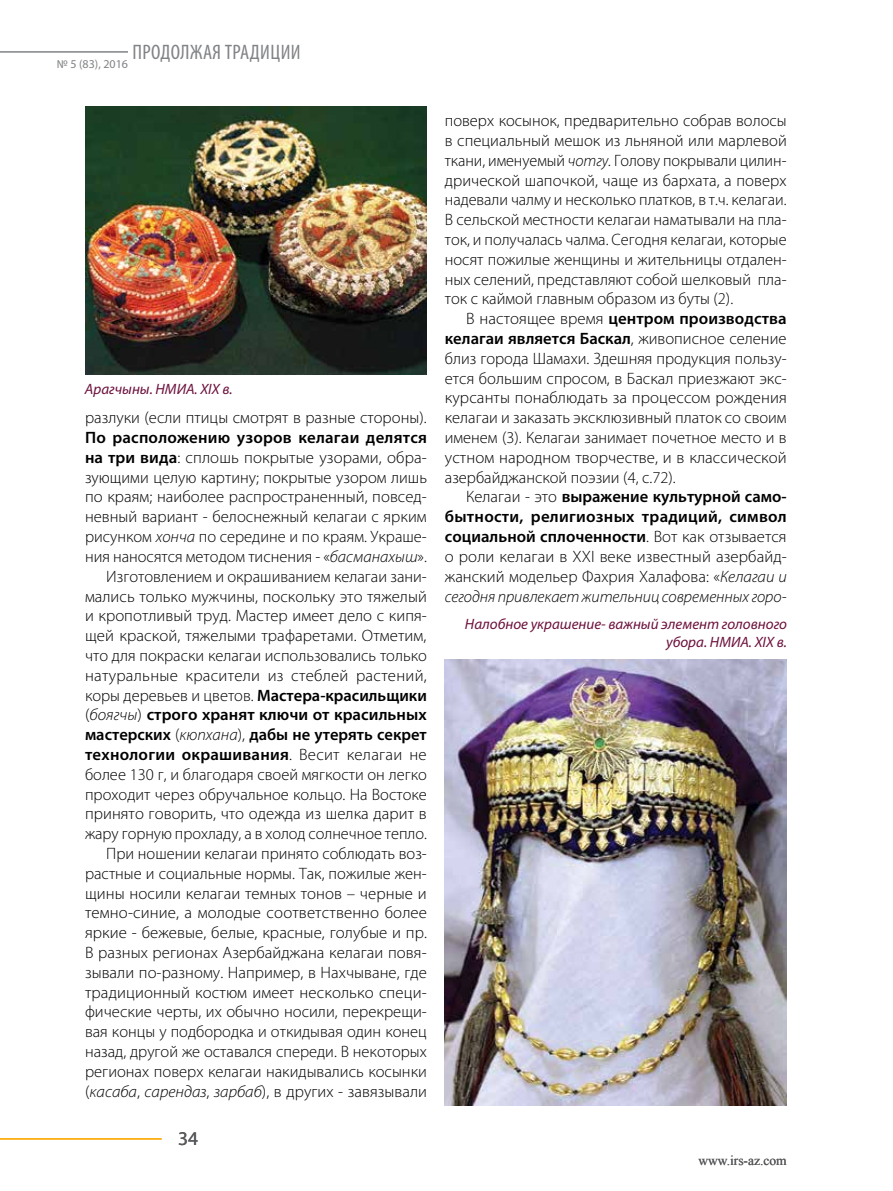
<style>
.page{position:relative;width:893px;height:1191px;background:#fff}
.page>*{position:absolute;margin:0;border:0;box-sizing:border-box;transform-origin:0 0}
.t1{font:condensed 21px "Myriad Pro";letter-spacing:.02em;color:#808285}
.t2{font:19.5px "Myriad Pro";color:#58595b}
.t3{font:300 16.5px/19.8px "Myriad Pro";color:#000;text-align:justify}
.t4{font:italic 15px/18px "Myriad Pro";color:#6c103c;text-align:right}
.t5{font:13.5px "Times New Roman";color:#58595b}
.t6{font:12px "Myriad Pro";color:#808285}
.s1{font-weight:600}
.s2{font-style:italic}
</style>
<div class="page">
<hr style="left:0;top:51px;width:128px;height:2px;background:#808285">
<hr style="left:0;top:1138px;width:162px;height:1px;background:#fcaf17">
<img style="left:85px;top:106px;width:342px;height:268px">
<img style="left:445px;top:659px;width:341px;height:446px">
<p class="t1" style="left:132px;top:39px;width:170px">ПРОДОЛЖАЯ ТРАДИЦИИ</p>
<p class="t6" style="left:57px;top:56px;width:73px">№ 5 (83), 2016</p>
<p class="t4" style="left:85px;top:380px;width:149px">Арагчыны. НМИА. XIX в.</p>
<p class="t3" style="left:85px;top:408px;width:343px">разлуки (если птицы смотрят в разные стороны).</p>
<p class="t3" style="left:85px;top:428px;width:344px;text-align:right"><span class="s1">По расположению узоров келагаи делятся на три вида</span>: сплошь покрытые узорами, обра&shy;зующими целую картину; покрытые узором лишь по краям; наиболее распространенный, повсед&shy;невный вариант - белоснежный келагаи с ярким рисунком <span class="s2">хонча</span> по середине и по краям. Украше&shy;ния наносятся методом тиснения - «<span class="s2">басманахыш</span>».<br>Изготовлением и окрашиванием келагаи зани&shy;мались только мужчины, поскольку это тяжелый и кропотливый труд. Мастер имеет дело с кипя&shy;щей краской, тяжелыми трафаретами. Отметим, что для покраски келагаи использовались только натуральные красители из стеблей растений, коры деревьев и цветов. <span class="s1">Мастера-красильщики </span>(<span class="s2">боягчы</span>) <span class="s1">строго хранят ключи от красильных мастерских</span> (<span class="s2">кюпхана</span>), <span class="s1">дабы не утерять секрет технологии окрашивания</span>. Весит келагаи не более 130 г, и благодаря своей мягкости он легко проходит через обручальное кольцо. На Востоке принято говорить, что одежда из шелка дарит в жару горную прохладу, а в холод солнечное тепло.<br>При ношении келагаи принято соблюдать воз&shy;растные и социальные нормы. Так, пожилые жен&shy;щины носили келагаи темных тонов – черные и темно-синие, а молодые соответственно более яркие - бежевые, белые, красные, голубые и пр.<br>В разных регионах Азербайджана келагаи повя&shy;зывали по-разному. Например, в Нахчыване, где традиционный костюм имеет несколько специ&shy;фические черты, их обычно носили, перекрещи&shy;вая концы у подбородка и откидывая один конец назад, другой же оставался спереди. В некоторых регионах поверх келагаи накидывались косынки (<span class="s2">касаба</span>, <span class="s2">сарендаз</span>, <span class="s2">зарбаб</span>), в других - завязывали</p>
<p class="t2" style="left:178px;top:1126px;width:22px">34</p>
<p class="t3" style="left:445px;top:111px;width:343px">поверх косынок, предварительно собрав волосы в специальный мешок из льняной или марлевой ткани, именуемый <span class="s2">чотгу.</span> Голову покрывали цилин&shy;дрической шапочкой, чаще из бархата, а поверх надевали чалму и несколько платков, в т.ч. келагаи.<br>В сельской местности келагаи наматывали на пла&shy;ток, и получалась чалма. Сегодня келагаи, которые носят пожилые женщины и жительницы отдален&shy;ных селений, представляют собой шелковый пла&shy;ток с каймой главным образом из буты (2).</p>
<p class="t3" style="left:445px;top:309px;width:343px;text-indent:21px">В настоящее время <span class="s1">центром производства келагаи является Баскал</span>, живописное селение близ города Шамахи. Здешняя продукция пользу&shy;ется большим спросом, в Баскал приезжают экс&shy;курсанты понаблюдать за процессом рождения келагаи и заказать эксклюзивный платок со своим именем (3). Келагаи занимает почетное место и в устном народном творчестве, и в классической азербайджанской поэзии (4, с.72).</p>
<p class="t3" style="left:445px;top:487px;width:343px;text-indent:21px">Келагаи - это <span class="s1">выражение культурной само&shy;бытности, религиозных традиций, символ социальной сплоченности</span>. Вот как отзывается о роли келагаи в XXI веке известный азербайд&shy;жанский модельер Фахрия Халафова: «<span class="s2">Келагаи и сегодня привлекает жительниц современных горо-</span></p>
<p class="t4" style="left:465px;top:614px;width:324px">Налобное украшение- важный элемент головного убора. НМИА. XIX в.</p>
<p class="t5" style="left:698px;top:1151px;width:90px">www.irs-az.com</p>
</div>
